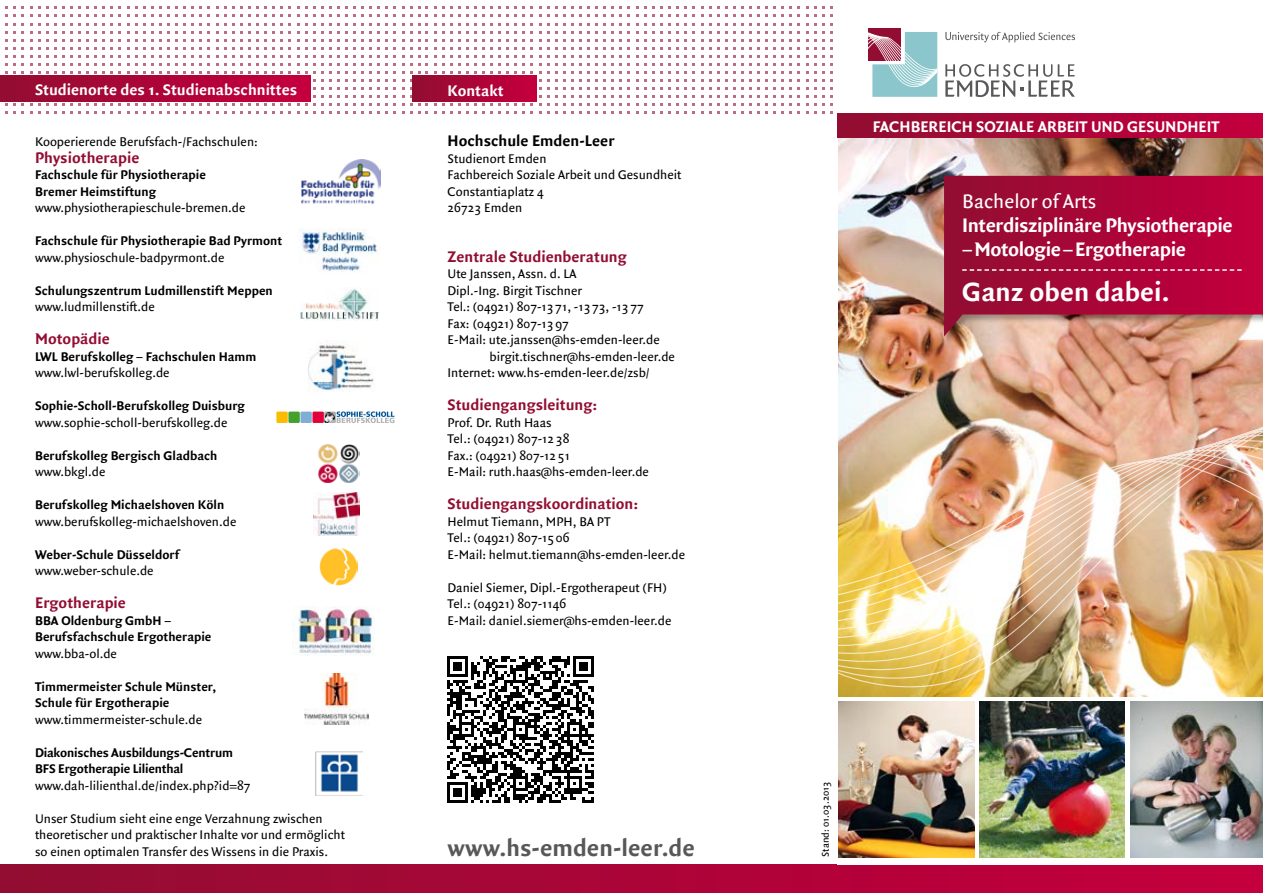
<style>
.page{position:relative;width:1263px;height:893px;background:#fff}
.page>*{position:absolute;margin:0;border:0;box-sizing:border-box;transform-origin:0 0}
.t1{font:700 28.5px "Quadraat Sans";color:#fff}
.t2{font:700 25.5px "Quadraat Sans";color:#58585a}
.t3{font:700 21px/24px "Quadraat Sans";letter-spacing:-.02em;color:#fff}
.t4{font:21px "Quadraat Sans";color:#fff}
.t5{font:700 16.5px "Quadraat Sans";color:#920d31}
.t6{font:700 16.5px "Quadraat Sans";color:#fff}
.t7{font:700 16.5px "Quadraat Sans";color:#000}
.t8{font:13.5px/16.5px "Quadraat Sans";color:#000}
.t9{font:700 13.5px/16.5px "Quadraat Sans";color:#000}
.t10{font:10.5px "Quadraat Sans";color:#000}
</style>
<div class="page">
<div style="left:0;top:864px;width:1263px;height:29px;background:linear-gradient(to right,#920d31,#c4003e)"></div>
<svg style="left:5px;top:6px;width:19px;height:11px"></svg>
<svg style="left:30px;top:6px;width:99px;height:11px"></svg>
<svg style="left:135px;top:6px;width:75px;height:11px"></svg>
<svg style="left:216px;top:6px;width:83px;height:11px"></svg>
<svg style="left:305px;top:6px;width:91px;height:11px"></svg>
<svg style="left:402px;top:6px;width:2px;height:11px"></svg>
<svg style="left:5px;top:23px;width:19px;height:91px"></svg>
<svg style="left:30px;top:23px;width:99px;height:91px"></svg>
<svg style="left:135px;top:23px;width:75px;height:91px"></svg>
<svg style="left:216px;top:23px;width:83px;height:91px"></svg>
<svg style="left:305px;top:23px;width:91px;height:91px"></svg>
<svg style="left:402px;top:23px;width:2px;height:91px"></svg>
<svg style="left:410px;top:6px;width:26px;height:11px"></svg>
<svg style="left:442px;top:6px;width:91px;height:11px"></svg>
<svg style="left:539px;top:6px;width:2px;height:11px"></svg>
<svg style="left:547px;top:6px;width:83px;height:11px"></svg>
<svg style="left:636px;top:6px;width:67px;height:11px"></svg>
<svg style="left:709px;top:6px;width:2px;height:11px"></svg>
<svg style="left:717px;top:6px;width:91px;height:11px"></svg>
<svg style="left:814px;top:6px;width:19px;height:11px"></svg>
<svg style="left:410px;top:23px;width:26px;height:91px"></svg>
<svg style="left:442px;top:23px;width:91px;height:91px"></svg>
<svg style="left:539px;top:23px;width:2px;height:91px"></svg>
<svg style="left:547px;top:23px;width:83px;height:91px"></svg>
<svg style="left:636px;top:23px;width:67px;height:91px"></svg>
<svg style="left:709px;top:23px;width:2px;height:91px"></svg>
<svg style="left:717px;top:23px;width:91px;height:91px"></svg>
<svg style="left:814px;top:23px;width:19px;height:91px"></svg>
<div style="left:0;top:76px;width:310px;height:25px;background:linear-gradient(to right,#940d32,#c4003e)"></div>
<div style="left:412px;top:76px;width:124px;height:25px;background:linear-gradient(to right,#910d31,#c4003e)"></div>
<svg style="left:868px;top:28px;width:69px;height:69px"></svg>
<svg style="left:945px;top:32px;width:130px;height:11px"></svg>
<svg style="left:945px;top:64px;width:130px;height:33px"></svg>
<img style="left:838px;top:138px;width:425px;height:558px">
<img style="left:979px;top:702px;width:146px;height:156px">
<img style="left:838px;top:702px;width:136px;height:156px">
<img style="left:1130px;top:702px;width:133px;height:156px">
<div style="left:943px;top:175px;width:320px;height:169px;background:#000;opacity:.3"></div>
<svg style="left:944px;top:176px;width:319px;height:160px"></svg>
<div style="left:838px;top:113px;width:425px;height:25px;background:linear-gradient(to right,#920d31,#c3003d)"></div>
<svg style="left:962px;top:269px;width:280px;height:2px"></svg>
<img style="left:838px;top:394px;width:425px;height:298px">
<img style="left:447px;top:656px;width:147px;height:146px">
<img style="left:319px;top:548px;width:39px;height:38px">
<img style="left:293px;top:606px;width:82px;height:50px">
<img style="left:314px;top:493px;width:45px;height:43px">
<img style="left:308px;top:341px;width:66px;height:50px">
<img style="left:318px;top:444px;width:41px;height:38px">
<img style="left:315px;top:751px;width:47px;height:44px">
<img style="left:302px;top:160px;width:79px;height:44px">
<img style="left:305px;top:674px;width:63px;height:50px">
<img style="left:298px;top:229px;width:81px;height:43px">
<svg style="left:337px;top:411px;width:57px;height:12px"></svg>
<div style="left:312px;top:412px;width:12px;height:11px;background:#e2003b"></div>
<div style="left:276px;top:412px;width:12px;height:11px;background:#fabb00"></div>
<div style="left:288px;top:412px;width:12px;height:11px;background:#44a12b"></div>
<div style="left:300px;top:412px;width:12px;height:11px;background:#80add4"></div>
<svg style="left:324px;top:412px;width:12px;height:11px"></svg>
<img style="left:300px;top:288px;width:79px;height:33px">
<p class="t6" style="left:35px;top:81px;width:264px">Studienorte des 1. Studienabschnittes</p>
<p class="t6" style="left:448px;top:81px;width:58px">Kontakt</p>
<p class="t8" style="left:35px;top:134px;width:224px">Kooperierende Berufsfach-/Fachschulen:</p>
<p class="t5" style="left:35px;top:148px;width:106px">Physiotherapie</p>
<p class="t9" style="left:35px;top:167px;width:172px">Fachschule für Physiotherapie<br>Bremer Heimstiftung</p>
<p class="t8" style="left:35px;top:200px;width:212px">www.physiotherapieschule-bremen.de</p>
<p class="t9" style="left:35px;top:233px;width:249px">Fachschule für Physiotherapie Bad Pyrmont</p>
<p class="t8" style="left:35px;top:249px;width:191px">www.physioschule-badpyrmont.de</p>
<p class="t9" style="left:35px;top:282px;width:239px">Schulungszentrum Ludmillenstift Meppen</p>
<p class="t8" style="left:35px;top:299px;width:121px">www.ludmillenstift.de</p>
<p class="t5" style="left:35px;top:329px;width:76px">Motopädie</p>
<p class="t9" style="left:35px;top:348px;width:223px">LWL Berufskolleg – Fachschulen Hamm</p>
<p class="t8" style="left:35px;top:365px;width:136px">www.lwl-berufskolleg.de</p>
<p class="t9" style="left:35px;top:398px;width:211px">Sophie-Scholl-Berufskolleg Duisburg</p>
<p class="t8" style="left:35px;top:414px;width:194px">www.sophie-scholl-berufskolleg.de</p>
<p class="t9" style="left:35px;top:447px;width:184px">Berufskolleg Bergisch Gladbach</p>
<p class="t8" style="left:35px;top:464px;width:72px">www.bkgl.de</p>
<p class="t9" style="left:35px;top:497px;width:191px">Berufskolleg Michaelshoven Köln</p>
<p class="t8" style="left:35px;top:513px;width:203px">www.berufskolleg-michaelshoven.de</p>
<p class="t9" style="left:35px;top:546px;width:146px">Weber-Schule Düsseldorf</p>
<p class="t8" style="left:35px;top:563px;width:120px">www.weber-schule.de</p>
<p class="t5" style="left:35px;top:593px;width:92px">Ergotherapie</p>
<p class="t9" style="left:35px;top:612px;width:9px">BBA</p>
<p class="t9" style="left:35px;top:612px;width:178px;text-indent:26px">Oldenburg GmbH –<br>Berufsfachschule Ergotherapie</p>
<p class="t8" style="left:35px;top:645px;width:83px">www.bba-ol.de</p>
<p class="t9" style="left:35px;top:678px;width:183px">Timmermeister Schule Münster,<br>Schule für Ergotherapie</p>
<p class="t8" style="left:35px;top:711px;width:169px">www.timmermeister-schule.de</p>
<p class="t9" style="left:35px;top:744px;width:200px">Diakonisches Ausbildungs-Centrum<br>BFS Ergotherapie Lilienthal</p>
<p class="t8" style="left:35px;top:777px;width:217px">www.dah-lilienthal.de/index.php?id=87</p>
<p class="t8" style="left:35px;top:810px;width:311px">Unser Studium sieht eine enge Verzahnung zwischen theoretischer und praktischer Inhalte vor und ermöglicht so einen optimalen Transfer des Wissens in die Praxis.</p>
<p class="t7" style="left:448px;top:131px;width:169px">Hochschule Emden-Leer</p>
<p class="t8" style="left:448px;top:150px;width:235px">Studienort Emden<br>Fachbereich Soziale Arbeit und Gesundheit<br>Constantiaplatz 4<br>26723 Emden</p>
<p class="t5" style="left:448px;top:247px;width:181px">Zentrale Studienberatung</p>
<p class="t8" style="left:448px;top:266px;width:131px">Ute Janssen, Assn. d. LA</p>
<p class="t8" style="left:448px;top:282px;width:136px">Dipl.-Ing. Birgit Tischner</p>
<p class="t8" style="left:448px;top:299px;width:198px">Tel.: (04921) 807-13 71, -13 73, -13 77</p>
<p class="t8" style="left:448px;top:315px;width:123px">Fax: (04921) 807-13 97</p>
<p class="t8" style="left:448px;top:332px;width:214px">E-Mail: ute.janssen@hs-emden-leer.de</p>
<p class="t8" style="left:490px;top:348px;width:187px">birgit.tischner@hs-emden-leer.de</p>
<p class="t8" style="left:448px;top:365px;width:204px">Internet: www.hs-emden-leer.de/zsb/</p>
<p class="t5" style="left:448px;top:395px;width:151px">Studiengangsleitung:</p>
<p class="t8" style="left:448px;top:414px;width:203px">Prof. Dr. Ruth Haas<br>Tel.: (04921) 807-12 38<br>Fax.: (04921) 807-12 51<br>E-Mail: ruth.haas@hs-emden-leer.de</p>
<p class="t5" style="left:448px;top:494px;width:192px">Studiengangskoordination:</p>
<p class="t8" style="left:448px;top:513px;width:239px">Helmut Tiemann, MPH, BA PT<br>Tel.: (04921) 807-15 06<br>E-Mail: helmut.tiemann@hs-emden-leer.de</p>
<p class="t8" style="left:448px;top:579px;width:225px">Daniel Siemer, Dipl.-Ergotherapeut (FH)<br>Tel.: (04921) 807-1146<br>E-Mail: daniel.siemer@hs-emden-leer.de</p>
<h2 class="t2" style="left:448px;top:833px;width:249px">www.hs-emden-leer.de</h2>
<p class="t6" style="left:873px;top:117px;width:348px">Fachbereich Soziale Arbeit und Gesundheit</p>
<h3 class="t4" style="left:962px;top:190px;width:136px">Bachelor of Arts</h3>
<h3 class="t3" style="left:962px;top:214px;width:272px">Interdisziplinäre Physiotherapie –Motologie– Ergotherapie</h3>
<h1 class="t1" style="left:962px;top:276px;width:209px">Ganz oben dabei.</h1>
<p class="t10" style="left:819px;top:857px;width:77px;rotate:-90deg">Stand: 01.03.2013</p>
</div>
